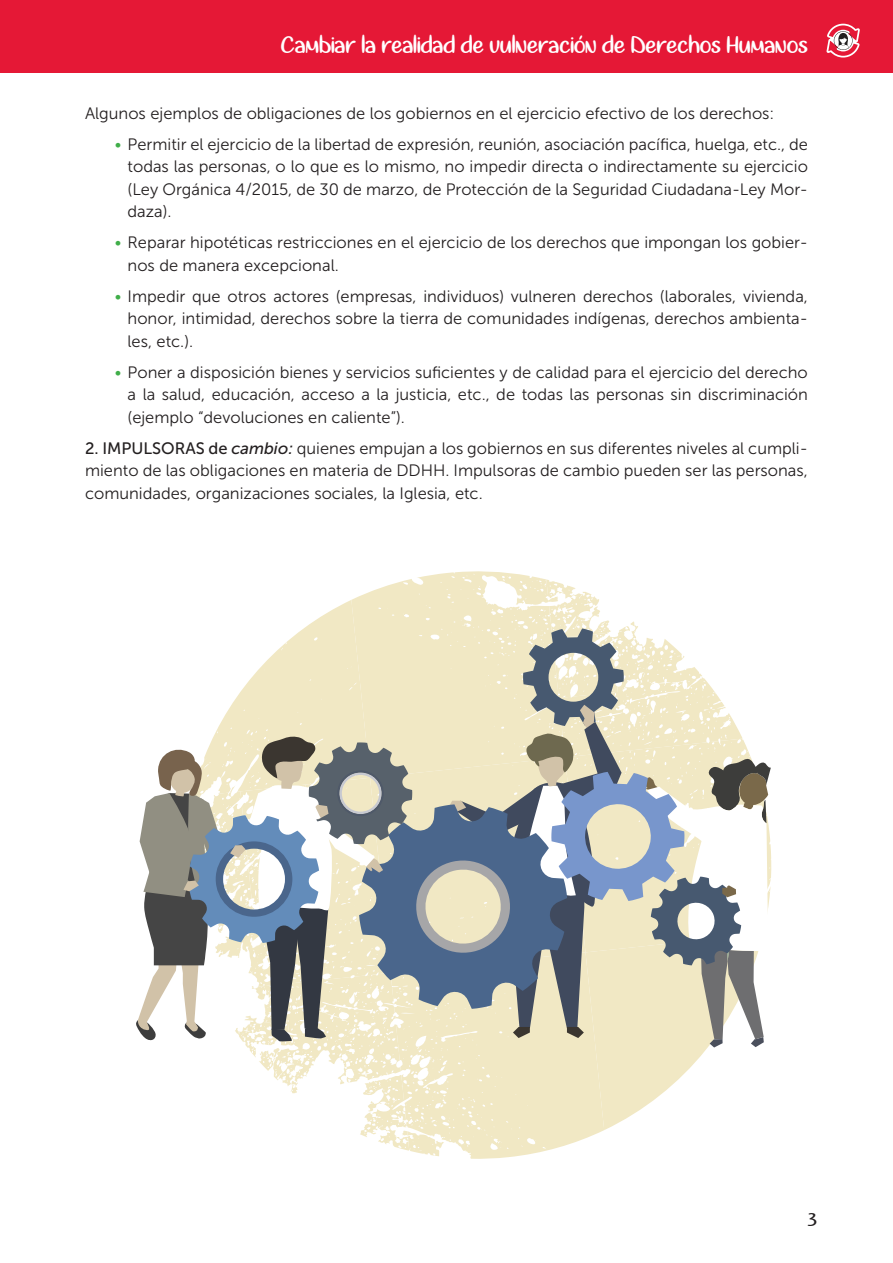
<style>
.page{position:relative;width:893px;height:1263px;background:#fff}
.page>*{position:absolute;margin:0;border:0;box-sizing:border-box;transform-origin:0 0}
.t1{font:24px "Sugar Addiction";color:#fff}
.t2{font:18px "Sugar Addiction";color:#231f20}
.t3{font:16.5px/22.5px "Museo Sans 300";color:#231f20;text-align:justify}
.s1{color:#40ae49}
.s2{font-family:"Museo Sans 500"}
.s3{font-family:"Museo Sans 500";font-style:italic}
</style>
<div class="page">
<div style="left:0;top:0;width:893px;height:72px;background:#e51836"></div>
<svg style="left:826px;top:23px;width:34px;height:35px"></svg>
<svg style="left:136px;top:579px;width:635px;height:580px"></svg>
<h1 class="t1" style="left:281px;top:30px;width:528px">Cambiar la realidad de vulneración de Derechos Humanos</h1>
<p class="t3" style="left:85px;top:102px;width:691px">Algunos ejemplos de obligaciones de los gobiernos en el ejercicio efectivo de los derechos:</p>
<p class="t3" style="left:128px;top:133px;width:682px;text-indent:-13px"><span class="s1">•</span> Permitir el ejercicio de la libertad de expresión, reunión, asociación pacífica, huelga, etc., de todas las personas, o lo que es lo mismo, no impedir directa o indirectamente su ejercicio (Ley Orgánica 4/2015, de 30 de marzo, de Protección de la Seguridad Ciudadana-Ley Mor&shy;daza).</p>
<p class="t3" style="left:128px;top:231px;width:682px;text-indent:-13px"><span class="s1">•</span> Reparar hipotéticas restricciones en el ejercicio de los derechos que impongan los gobier&shy;nos de manera excepcional.</p>
<p class="t3" style="left:128px;top:285px;width:682px;text-indent:-13px"><span class="s1">•</span> Impedir que otros actores (empresas, individuos) vulneren derechos (laborales, vivienda, honor, intimidad, derechos sobre la tierra de comunidades indígenas, derechos ambienta&shy;les, etc.).</p>
<p class="t3" style="left:128px;top:361px;width:682px;text-indent:-13px"><span class="s1">•</span> Poner a disposición bienes y servicios suficientes y de calidad para el ejercicio del derecho a la salud, educación, acceso a la justicia, etc., de todas las personas sin discriminación (ejemplo “devoluciones en caliente”).</p>
<p class="t3" style="left:85px;top:437px;width:724px"><span class="s2">2. IMPULSORAS de</span> <span class="s3">cambio:</span> quienes empujan a los gobiernos en sus diferentes niveles al cumpli&shy;miento de las obligaciones en materia de DDHH. Impulsoras de cambio pueden ser las personas, comunidades, organizaciones sociales, la Iglesia, etc.</p>
<p class="t2" style="left:808px;top:1208px;width:10px">3</p>
</div>
